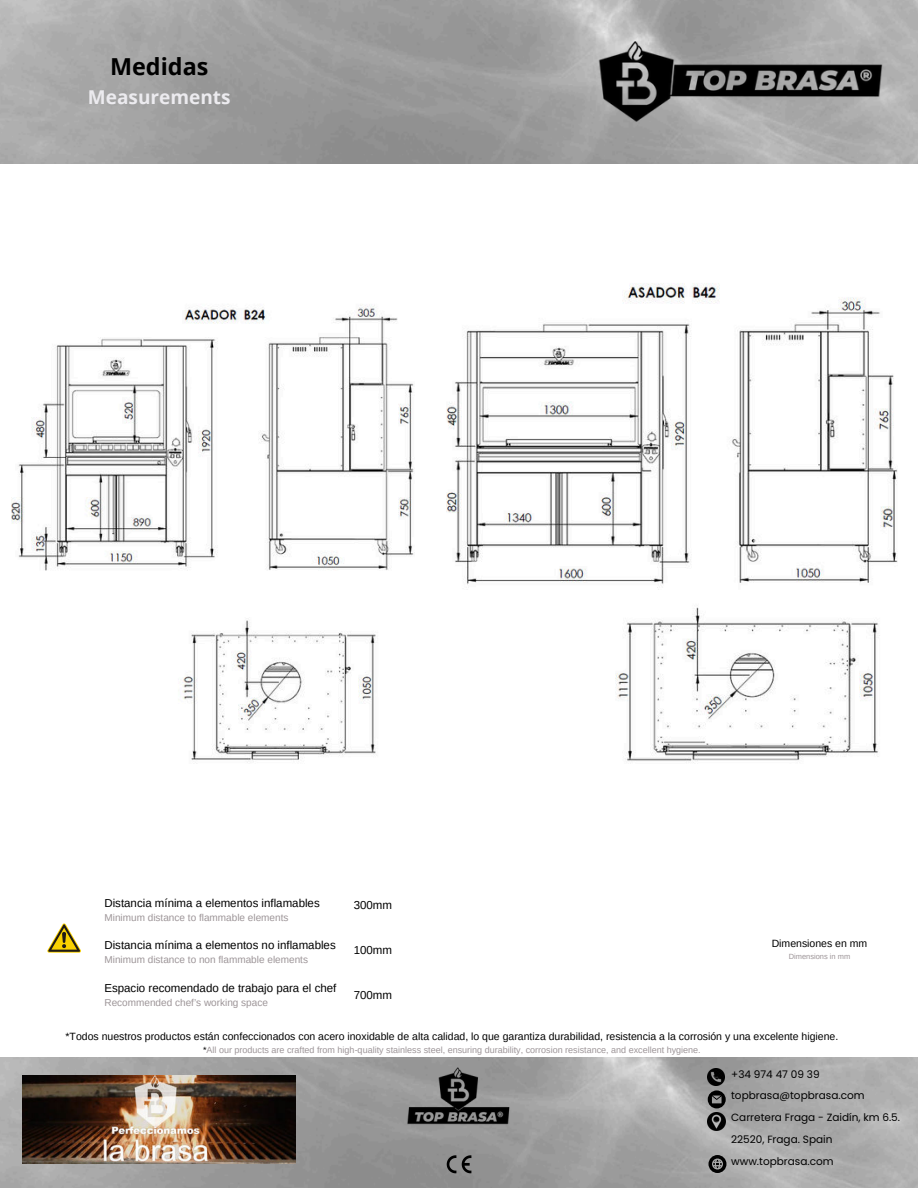
<style>
.page{position:relative;width:918px;height:1188px;background:#fff}
.page>*{position:absolute;margin:0;border:0;box-sizing:border-box;transform-origin:0 0}
.t1{font:700 23.4px "Open Sans";color:#000}
.t2{font:700 19.05px "Open Sans";color:#ecebef}
.t3{font:11.55px "Arimo";color:#000}
.t4{font:10.5px "Arimo";color:#000}
.t5{font:10.5px/21.9px "Poppins";color:#000}
.t6{font:10.05px "Arimo";color:#9d9598}
.t7{font:9px "Arimo";color:#9d9598}
.t8{font:7.5px "Arimo";color:#9d9598}
.s1{color:#000}
</style>
<div class="page">
<img style="left:0;top:1058px;width:918px;height:130px">
<img style="left:23px;top:1075px;width:272px;height:89px">
<img style="left:383px;top:1057px;width:152px;height:121px">
<svg style="left:447px;top:1155px;width:9px;height:18px"></svg>
<svg style="left:462px;top:1155px;width:9px;height:18px"></svg>
<img style="left:708px;top:1068px;width:17px;height:17px">
<svg style="left:708px;top:1090px;width:18px;height:18px"></svg>
<img style="left:708px;top:1113px;width:18px;height:18px">
<svg style="left:708px;top:1155px;width:18px;height:18px"></svg>
<svg style="left:47px;top:923px;width:34px;height:30px"></svg>
<img style="left:592px;top:32px;width:305px;height:94px">
<img style="left:447px;top:283px;width:451px;height:480px">
<div style="left:430px;top:673px;width:162px;height:124px;background:#fff"></div>
<img style="left:11px;top:304px;width:403px;height:459px">
<div style="left:11px;top:696px;width:158px;height:90px;background:#fff"></div>
<h1 class="t1" style="left:110px;top:50px;width:100px">Medidas</h1>
<h2 class="t2" style="left:88px;top:84px;width:144px">Measurements</h2>
<p class="t3" style="left:104px;top:896px;width:217px">Distancia mínima a elementos inflamables</p>
<p class="t6" style="left:104px;top:912px;width:186px">Minimum distance to flammable elements</p>
<p class="t3" style="left:104px;top:938px;width:233px">Distancia mínima a elementos no inflamables</p>
<p class="t6" style="left:104px;top:953px;width:205px">Minimum distance to non flammable elements</p>
<p class="t3" style="left:104px;top:981px;width:233px">Espacio recomendado de trabajo para el chef</p>
<p class="t6" style="left:104px;top:997px;width:165px">Recommended chef’s working space</p>
<p class="t3" style="left:354px;top:898px;width:40px">300mm</p>
<p class="t3" style="left:354px;top:943px;width:40px">100mm</p>
<p class="t3" style="left:354px;top:988px;width:40px">700mm</p>
<p class="t4" style="left:772px;top:937px;width:97px">Dimensiones en mm</p>
<p class="t8" style="left:789px;top:951px;width:63px">Dimensions in mm</p>
<p class="t4" style="left:66px;top:1030px;width:774px">*Todos nuestros productos están confeccionados con acero inoxidable de alta calidad, lo que garantiza durabilidad, resistencia a la corrosión y una excelente higiene.</p>
<p class="t7" style="left:203px;top:1044px;width:499px"><span class="s1">*</span>All our products are crafted from high-quality stainless steel, ensuring durability, corrosion resistance, and excellent hygiene.</p>
<p class="t5" style="left:731px;top:1063px;width:170px">+34 974 47 09 39 topbrasa@topbrasa.com<br>Carretera Fraga - Zaidín, km 6.5.<br>22520, Fraga. Spain www.topbrasa.com</p>
</div>
